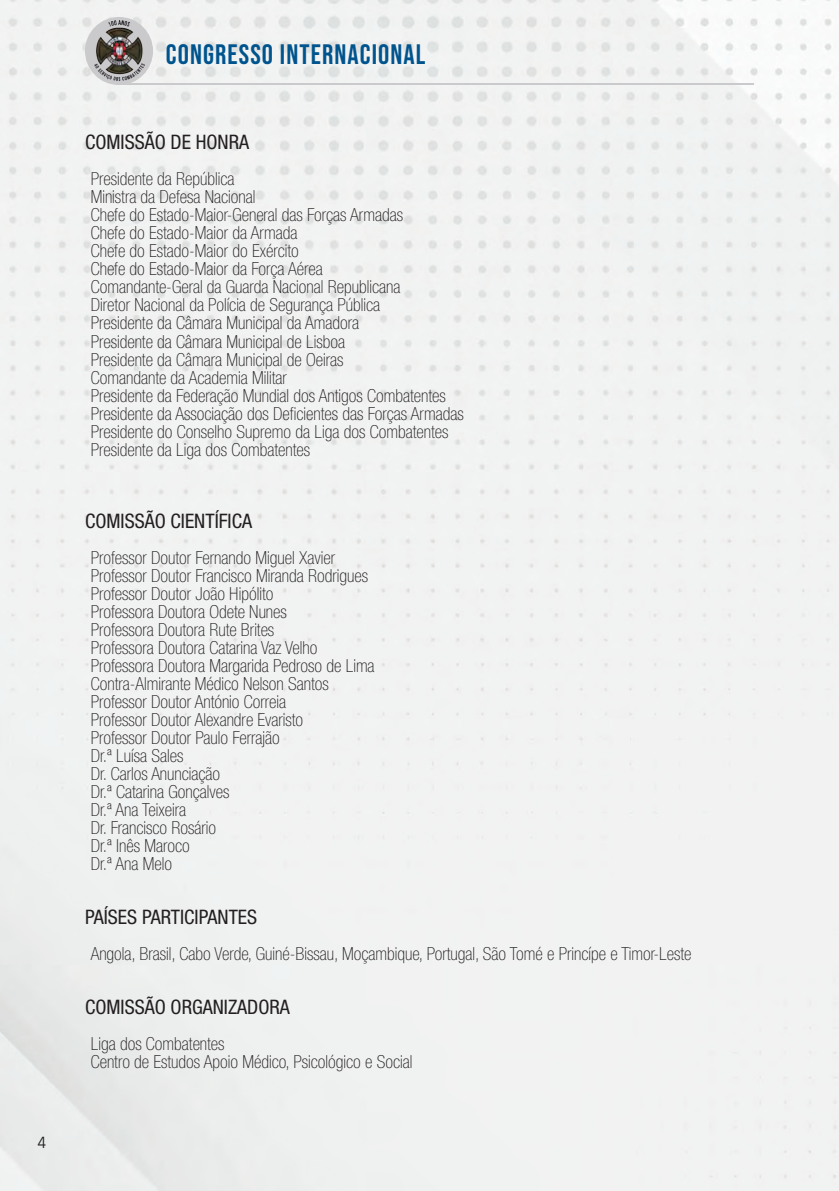
<style>
.page{position:relative;width:839px;height:1191px;background:#fff}
.page>*{position:absolute;margin:0;border:0;box-sizing:border-box;transform-origin:0 0}
.t1{font:28px "Bebas Neue";letter-spacing:.04em;color:#00548e}
.t2{font:condensed 20px "Helvetica Neue LT Std";color:#231f20}
.t3{font:100 condensed 18px "Helvetica Neue LT Std";color:#231f20}
.t4{font:16px "Samsung One 400";color:#231f20}
</style>
<div class="page">
<hr style="left:117px;top:83px;width:637px;height:2px;background:#cac9cb">
<img style="left:85px;top:17px;width:68px;height:68px;border-radius:34px">
<p class="t4" style="left:38px;top:1131px;width:11px">4</p>
<p class="t1" style="left:166px;top:38px;width:261px">CONGRESSO INTERNACIONAL</p>
<p class="t2" style="left:85px;top:131px;width:166px">COMISSÃO DE HONRA</p>
<p class="t3" style="left:91px;top:169px;width:145px">Presidente da República</p>
<p class="t3" style="left:91px;top:187px;width:166px">Ministra da Defesa Nacional</p>
<p class="t3" style="left:91px;top:205px;width:314px">Chefe do Estado-Maior-General das Forças Armadas</p>
<p class="t3" style="left:91px;top:223px;width:208px">Chefe do Estado-Maior da Armada</p>
<p class="t3" style="left:91px;top:241px;width:210px">Chefe do Estado-Maior do Exército</p>
<p class="t3" style="left:91px;top:259px;width:234px">Chefe do Estado-Maior da Força Aérea</p>
<p class="t3" style="left:91px;top:277px;width:311px">Comandante-Geral da Guarda Nacional Republicana</p>
<p class="t3" style="left:91px;top:295px;width:291px">Diretor Nacional da Polícia de Segurança Pública</p>
<p class="t3" style="left:91px;top:313px;width:270px">Presidente da Câmara Municipal da Amadora</p>
<p class="t3" style="left:91px;top:331px;width:256px">Presidente da Câmara Municipal de Lisboa</p>
<p class="t3" style="left:91px;top:349px;width:254px">Presidente da Câmara Municipal de Oeiras</p>
<p class="t3" style="left:91px;top:367px;width:198px">Comandante da Academia Militar</p>
<p class="t3" style="left:91px;top:385px;width:357px">Presidente da Federação Mundial dos Antigos Combatentes</p>
<p class="t3" style="left:91px;top:403px;width:375px">Presidente da Associação dos Deficientes das Forças Armadas</p>
<p class="t3" style="left:91px;top:421px;width:359px">Presidente do Conselho Supremo da Liga dos Combatentes</p>
<p class="t3" style="left:91px;top:439px;width:221px">Presidente da Liga dos Combatentes</p>
<p class="t2" style="left:85px;top:509px;width:169px">COMISSÃO CIENTÍFICA</p>
<p class="t3" style="left:91px;top:547px;width:246px">Professor Doutor Fernando Miguel Xavier</p>
<p class="t3" style="left:91px;top:565px;width:279px">Professor Doutor Francisco Miranda Rodrigues</p>
<p class="t3" style="left:91px;top:583px;width:184px">Professor Doutor João Hipólito</p>
<p class="t3" style="left:91px;top:601px;width:198px">Professora Doutora Odete Nunes</p>
<p class="t3" style="left:91px;top:619px;width:185px">Professora Doutora Rute Brites</p>
<p class="t3" style="left:91px;top:637px;width:228px">Professora Doutora Catarina Vaz Velho</p>
<p class="t3" style="left:91px;top:655px;width:285px">Professora Doutora Margarida Pedroso de Lima</p>
<p class="t3" style="left:91px;top:673px;width:240px">Contra-Almirante Médico Nelson Santos</p>
<p class="t3" style="left:91px;top:691px;width:197px">Professor Doutor António Correia</p>
<p class="t3" style="left:91px;top:709px;width:214px">Professor Doutor Alexandre Evaristo</p>
<p class="t3" style="left:91px;top:727px;width:190px">Professor Doutor Paulo Ferrajão</p>
<p class="t3" style="left:91px;top:745px;width:94px">Dr.ª Luísa Sales</p>
<p class="t3" style="left:91px;top:763px;width:131px">Dr. Carlos Anunciação</p>
<p class="t3" style="left:91px;top:781px;width:140px">Dr.ª Catarina Gonçalves</p>
<p class="t3" style="left:91px;top:799px;width:97px">Dr.ª Ana Teixeira</p>
<p class="t3" style="left:91px;top:817px;width:127px">Dr. Francisco Rosário</p>
<p class="t3" style="left:91px;top:835px;width:101px">Dr.ª Inês Maroco</p>
<p class="t3" style="left:91px;top:853px;width:83px">Dr.ª Ana Melo</p>
<p class="t2" style="left:85px;top:905px;width:174px">PAÍSES PARTICIPANTES</p>
<p class="t3" style="left:91px;top:943px;width:602px">Angola, Brasil, Cabo Verde, Guiné-Bissau, Moçambique, Portugal, São Tomé e Princípe e Timor-Leste</p>
<p class="t2" style="left:85px;top:995px;width:206px">COMISSÃO ORGANIZADORA</p>
<p class="t3" style="left:91px;top:1033px;width:135px">Liga dos Combatentes</p>
<p class="t3" style="left:91px;top:1051px;width:323px">Centro de Estudos Apoio Médico, Psicológico e Social</p>
</div>
